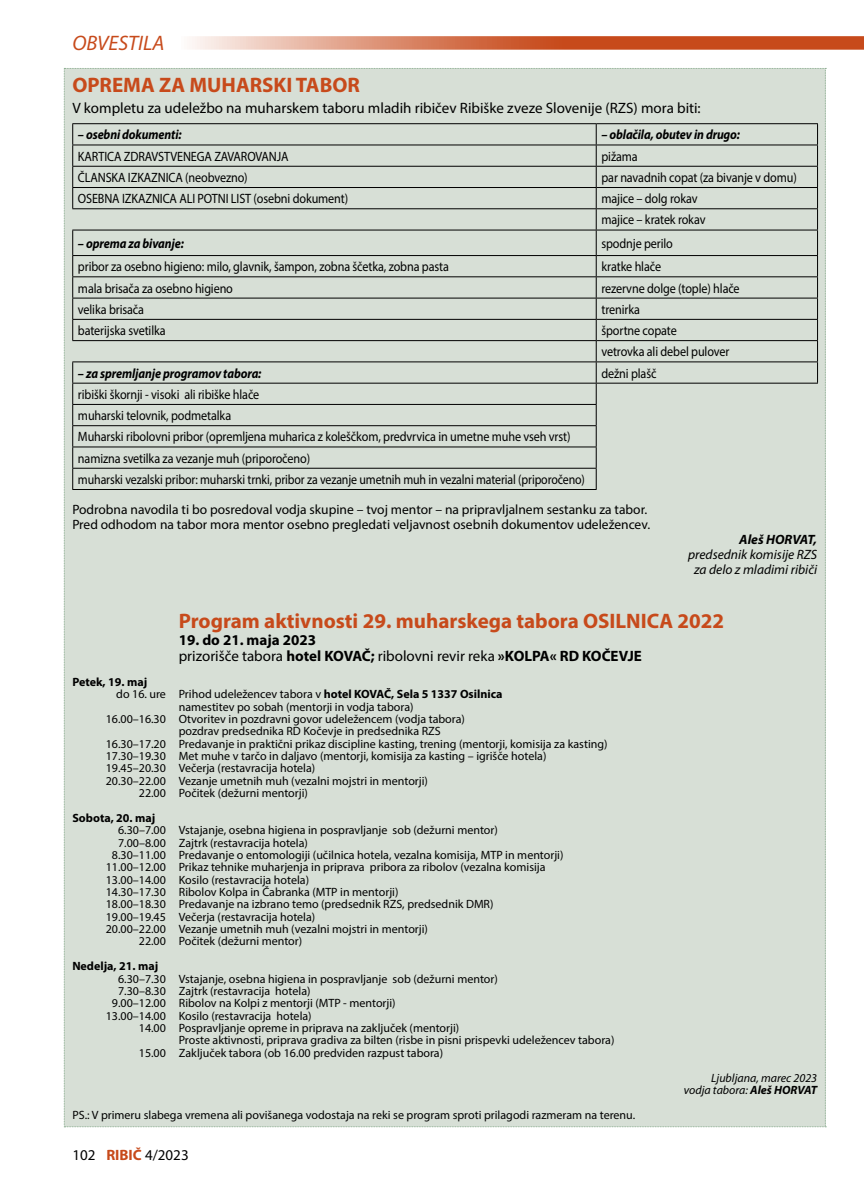
<style>
.page{position:relative;width:864px;height:1191px;background:#fff}
.page>*{position:absolute;margin:0;border:0;box-sizing:border-box;transform-origin:0 0}
.t1{font:700 21px "Myriad Pro";color:#c74a1b}
.t2{font:italic 21px "Myriad Pro";color:#c74a1b}
.t3{font:15px "Myriad Pro";color:#000}
.t4{font:700 15px/16.5px "Myriad Pro";color:#000}
.t5{font:13.5px/21.3px "Myriad Pro";letter-spacing:-.01em;color:#000;scale:.9 1}
.t6{font:13.5px/15px "Myriad Pro";letter-spacing:-.01em;color:#000}
.t7{font:italic 700 13.5px "Myriad Pro";letter-spacing:-.01em;color:#000;scale:.9 1}
.t8{font:italic 13.5px/15px "Myriad Pro";color:#000;text-align:center}
.t9{font:italic 700 13.5px "Myriad Pro";letter-spacing:-.01em;color:#000}
.t10{font:12px "Myriad Pro";color:#000}
.t11{font:italic 12px/12.3px "Myriad Pro";color:#000;text-align:right}
.t12{font:700 12px "Myriad Pro";color:#000}
.s1{font-weight:400}
.s2{font-weight:700}
.s3{font-weight:700;color:#c74a1b}
</style>
<div class="page">
<svg style="left:192px;top:36px;width:671px;height:14px;background:#d57956"></svg>
<div style="left:64px;top:68px;width:762px;height:1059px;background:#d7dfd6"></div>
<h1 class="t2" style="left:72px;top:30px;width:94px">OBVESTILA</h1>
<h1 class="t1" style="left:72px;top:72px;width:289px">OPREMA ZA MUHARSKI TABOR</h1>
<p class="t3" style="left:72px;top:99px;width:629px">V kompletu za udeležbo na muharskem taboru mladih ribičev Ribiške zveze Slovenije (RZS) mora biti:</p>
<p class="t7" style="left:78px;top:126px;width:117px">– osebni dokumenti:</p>
<p class="t7" style="left:601px;top:126px;width:155px">– oblačila, obutev in drugo:</p>
<p class="t5" style="left:78px;top:145px;width:235px">KARTICA ZDRAVSTVENEGA ZAVAROVANJA</p>
<p class="t5" style="left:601px;top:145px;width:42px">pižama</p>
<p class="t5" style="left:78px;top:166px;width:190px">ČLANSKA IZKAZNICA (neobvezno)</p>
<p class="t5" style="left:601px;top:166px;width:218px">par navadnih copat (za bivanje v domu)</p>
<p class="t5" style="left:78px;top:188px;width:301px">OSEBNA IZKAZNICA ALI POTNI LIST (osebni dokument)</p>
<p class="t5" style="left:601px;top:188px;width:117px">majice – dolg rokav majice – kratek rokav</p>
<p class="t7" style="left:78px;top:234px;width:119px">– oprema za bivanje:</p>
<p class="t5" style="left:601px;top:232px;width:81px">spodnje perilo</p>
<p class="t5" style="left:78px;top:256px;width:413px">pribor za osebno higieno: milo, glavnik, šampon, zobna ščetka, zobna pasta</p>
<p class="t5" style="left:601px;top:256px;width:68px">kratke hlače</p>
<p class="t5" style="left:78px;top:277px;width:174px">mala brisača za osebno higieno</p>
<p class="t5" style="left:601px;top:277px;width:155px">rezervne dolge (tople) hlače</p>
<p class="t5" style="left:78px;top:298px;width:75px">velika brisača</p>
<p class="t5" style="left:601px;top:298px;width:44px">trenirka</p>
<p class="t5" style="left:78px;top:320px;width:99px">baterijska svetilka</p>
<p class="t5" style="left:601px;top:320px;width:143px">športne copate<br>vetrovka ali debel pulover</p>
<p class="t7" style="left:78px;top:364px;width:205px">– za spremljanje programov tabora:</p>
<p class="t5" style="left:601px;top:362px;width:63px">dežni plašč</p>
<p class="t5" style="left:78px;top:383px;width:564px">ribiški škornji - visoki ali ribiške hlače<br>muharski telovnik, podmetalka<br>Muharski ribolovni pribor (opremljena muharica z koleščkom, predvrvica in umetne muhe vseh vrst) namizna svetilka za vezanje muh (priporočeno)<br>muharski vezalski pribor: muharski trnki, pribor za vezanje umetnih muh in vezalni material (priporočeno)</p>
<p class="t6" style="left:72px;top:501px;width:579px">Podrobna navodila ti bo posredoval vodja skupine – tvoj mentor – na pripravljalnem sestanku za tabor.<br>Pred odhodom na tabor mora mentor osebno pregledati veljavnost osebnih dokumentov udeležencev.</p>
<p class="t9" style="left:739px;top:530px;width:79px">Aleš HORVAT,</p>
<p class="t8" style="left:688px;top:546px;width:130px">predsednik komisije RZS za delo z mladimi ribiči</p>
<h1 class="t1" style="left:179px;top:607px;width:546px">Program aktivnosti 29. muharskega tabora OSILNICA 2022</h1>
<p class="t4" style="left:179px;top:631px;width:464px">19. do 21. maja 2023<br><span class="s1">prizorišče tabora</span> hotel KOVAČ; <span class="s1">ribolovni revir reka</span> »KOLPA« RD KOČEVJE</p>
<p class="t12" style="left:72px;top:674px;width:76px">Petek, 19. maj</p>
<p class="t10" style="left:116px;top:687px;width:387px">do 16. ure Prihod udeležencev tabora v <span class="s2">hotel KOVAČ, Sela 5 1337 Osilnica</span></p>
<p class="t10" style="left:179px;top:699px;width:236px">namestitev po sobah (mentorji in vodja tabora)</p>
<p class="t10" style="left:106px;top:711px;width:360px">16.00–16.30 Otvoritev in pozdravni govor udeležencem (vodja tabora)</p>
<p class="t10" style="left:179px;top:724px;width:263px">pozdrav predsednika RD Kočevje in predsednika RZS</p>
<p class="t10" style="left:106px;top:736px;width:503px">16.30–17.20 Predavanje in praktični prikaz discipline kasting, trening (mentorji, komisija za kasting)</p>
<p class="t10" style="left:106px;top:748px;width:442px">17.30–19.30 Met muhe v tarčo in daljavo (mentorji, komisija za kasting – igrišče hotela)</p>
<p class="t10" style="left:106px;top:761px;width:211px">19.45–20.30 Večerja (restavracija hotela)</p>
<p class="t10" style="left:106px;top:773px;width:324px">20.30–22.00 Vezanje umetnih muh (vezalni mojstri in mentorji)</p>
<p class="t10" style="left:139px;top:785px;width:170px">22.00 Počitek (dežurni mentorji)</p>
<p class="t12" style="left:72px;top:810px;width:84px">Sobota, 20. maj</p>
<p class="t10" style="left:118px;top:822px;width:381px">6.30–7.00 Vstajanje, osebna higiena in pospravljanje sob (dežurni mentor)</p>
<p class="t10" style="left:118px;top:835px;width:191px">7.00–8.00 Zajtrk (restavracija hotela)</p>
<p class="t10" style="left:112px;top:847px;width:453px">8.30–11.00 Predavanje o entomologiji (učilnica hotela, vezalna komisija, MTP in mentorji)</p>
<p class="t10" style="left:106px;top:860px;width:441px">11.00–12.00 Prikaz tehnike muharjenja in priprava pribora za ribolov (vezalna komisija</p>
<p class="t10" style="left:106px;top:872px;width:205px">13.00–14.00 Kosilo (restavracija hotela)</p>
<p class="t10" style="left:106px;top:884px;width:294px">14.30–17.30 Ribolov Kolpa in Čabranka (MTP in mentorji)</p>
<p class="t10" style="left:106px;top:897px;width:389px">18.00–18.30 Predavanje na izbrano temo (predsednik RZS, predsednik DMR)</p>
<p class="t10" style="left:106px;top:909px;width:211px">19.00–19.45 Večerja (restavracija hotela)</p>
<p class="t10" style="left:106px;top:921px;width:324px">20.00–22.00 Vezanje umetnih muh (vezalni mojstri in mentorji)</p>
<p class="t10" style="left:139px;top:934px;width:165px">22.00 Počitek (dežurni mentor)</p>
<p class="t12" style="left:72px;top:958px;width:87px">Nedelja, 21. maj</p>
<p class="t10" style="left:118px;top:971px;width:381px">6.30–7.30 Vstajanje, osebna higiena in pospravljanje sob (dežurni mentor)</p>
<p class="t10" style="left:118px;top:983px;width:194px">7.30–8.30 Zajtrk (restavracija hotela)</p>
<p class="t10" style="left:112px;top:996px;width:285px">9.00–12.00 Ribolov na Kolpi z mentorji (MTP - mentorji)</p>
<p class="t10" style="left:106px;top:1008px;width:207px">13.00–14.00 Kosilo (restavracija hotela)</p>
<p class="t10" style="left:139px;top:1020px;width:322px">14.00 Pospravljanje opreme in priprava na zaključek (mentorji)</p>
<p class="t10" style="left:179px;top:1033px;width:437px">Proste aktivnosti, priprava gradiva za bilten (risbe in pisni prispevki udeležencev tabora)</p>
<p class="t10" style="left:139px;top:1045px;width:306px">15.00 Zaključek tabora (ob 16.00 predviden razpust tabora)</p>
<p class="t11" style="left:683px;top:1071px;width:135px">Ljubljana, marec 2023 vodja tabora: <span class="s2">Aleš HORVAT</span></p>
<p class="t10" style="left:72px;top:1107px;width:564px">PS.: V primeru slabega vremena ali povišanega vodostaja na reki se program sproti prilagodi razmeram na terenu.</p>
<p class="t3" style="left:72px;top:1145px;width:118px">102 <span class="s3">RIBIČ</span> 4/2023</p>
</div>
